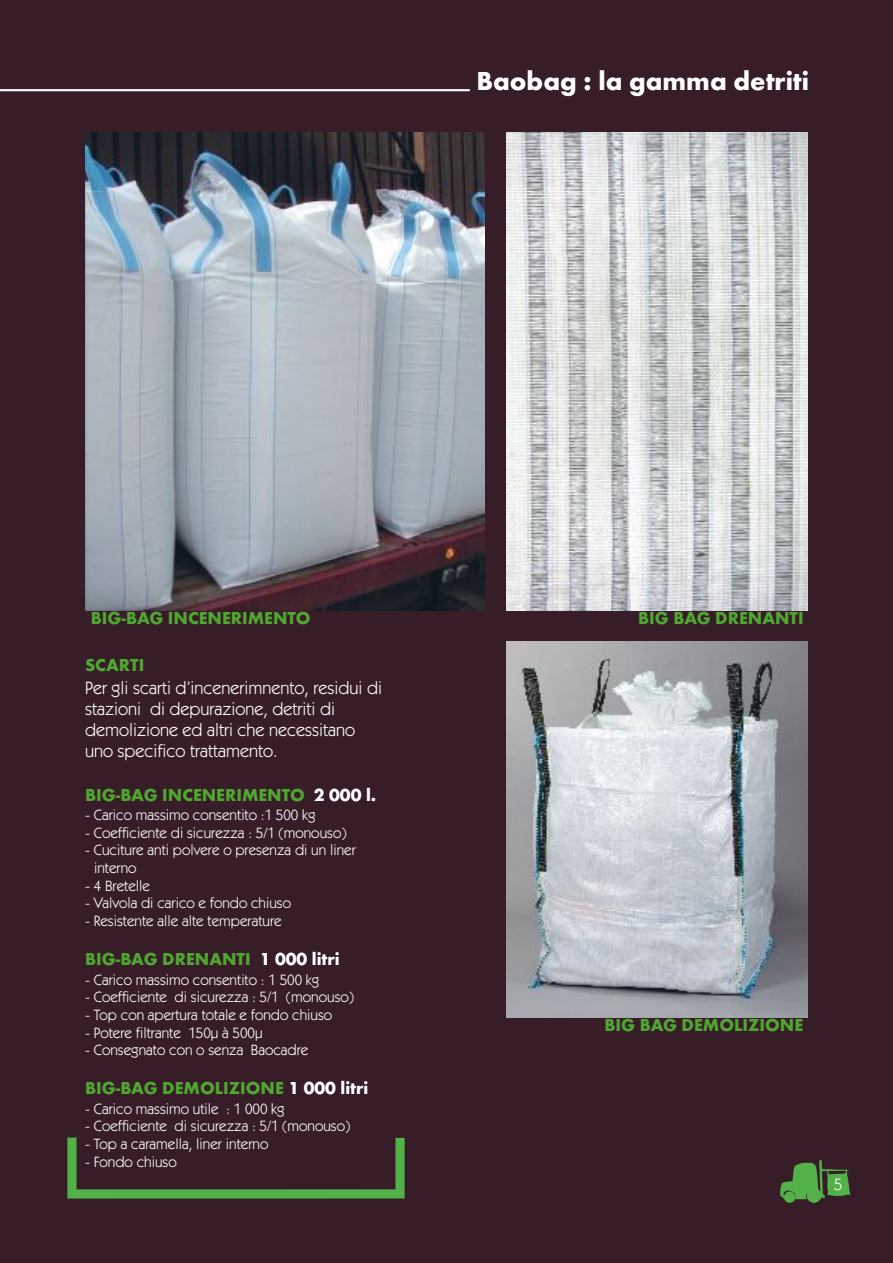
<style>
.page{position:relative;width:893px;height:1263px;background:#371d28}
.page>*{position:absolute;margin:0;border:0;box-sizing:border-box;transform-origin:0 0}
.t1{font:700 27px "Futura EFTUOP";color:#fff}
.t2{font:18px/21.1px "Itc Kabel";color:#fff}
.t3{font:700 18px "Futura EFTUOP";color:#4fa630}
.t4{font:700 18px "Futura EFTUOP";color:#fff}
.t5{font:16.5px "Itc Kabel";color:#fff}
.t6{font:15px/17.5px "Itc Kabel";color:#fff}
.s1{color:#fff}
</style>
<div class="page">
<svg style="left:780px;top:1160px;width:71px;height:39px"></svg>
<div style="left:807px;top:1188px;width:14px;height:15px;background:#53b247;border-radius:50%"></div>
<div style="left:784px;top:1191px;width:11px;height:12px;background:#53b247;border-radius:50%"></div>
<svg style="left:67px;top:1137px;width:338px;height:61px"></svg>
<img style="left:85px;top:133px;width:400px;height:477px">
<img style="left:506px;top:641px;width:302px;height:376px">
<img style="left:506px;top:133px;width:302px;height:477px">
<hr style="left:0;top:89px;width:470px;height:2px;background:#fff">
<h1 class="t1" style="left:476px;top:70px;width:334px">Baobag : la gamma detriti</h1>
<p class="t3" style="left:91px;top:611px;width:221px">BIG-BAG INCENERIMENTO</p>
<p class="t3" style="left:638px;top:611px;width:167px">BIG BAG DRENANTI</p>
<p class="t3" style="left:85px;top:658px;width:61px">SCARTI</p>
<p class="t2" style="left:85px;top:678px;width:298px">Per gli scarti d’incenerimnento, residui di stazioni di depurazione, detriti di demolizione ed altri che necessitano uno specifico trattamento.</p>
<p class="t4" style="left:314px;top:787px;width:64px">2 000 l.</p>
<p class="t6" style="left:85px;top:807px;width:232px">- Carico massimo consentito :1 500 kg</p>
<p class="t6" style="left:85px;top:825px;width:263px">- Coefficiente di sicurezza : 5/1 (monouso)</p>
<p class="t6" style="left:94px;top:843px;width:263px;text-indent:-9px">- Cuciture anti polvere o presenza di un liner interno</p>
<p class="t6" style="left:85px;top:878px;width:66px">- 4 Bretelle</p>
<p class="t6" style="left:85px;top:895px;width:208px">- Valvola di carico e fondo chiuso</p>
<p class="t6" style="left:85px;top:913px;width:198px">- Resistente alle alte temperature</p>
<p class="t4" style="left:260px;top:952px;width:82px">1 000 litri</p>
<p class="t6" style="left:85px;top:972px;width:236px">- Carico massimo consentito : 1 500 kg</p>
<p class="t6" style="left:85px;top:989px;width:270px">- Coefficiente di sicurezza : 5/1 (monouso)</p>
<p class="t6" style="left:85px;top:1007px;width:249px">- Top con apertura totale e fondo chiuso</p>
<p class="t6" style="left:85px;top:1025px;width:179px">- Potere filtrante 150µ à 500µ</p>
<p class="t6" style="left:85px;top:1042px;width:225px">- Consegnato con o senza Baocadre</p>
<p class="t3" style="left:85px;top:787px;width:221px">BIG-BAG INCENERIMENTO</p>
<p class="t3" style="left:85px;top:952px;width:167px">BIG-BAG DRENANTI</p>
<p class="t3" style="left:85px;top:1081px;width:285px">BIG-BAG DEMOLIZIONE <span class="s1">1 000 litri</span></p>
<p class="t6" style="left:85px;top:1101px;width:201px">- Carico massimo utile : 1 000 kg</p>
<p class="t6" style="left:85px;top:1118px;width:267px">- Coefficiente di sicurezza : 5/1 (monouso)</p>
<p class="t6" style="left:85px;top:1136px;width:185px">- Top a caramella, liner interno</p>
<p class="t6" style="left:85px;top:1154px;width:93px">- Fondo chiuso</p>
<p class="t3" style="left:604px;top:1018px;width:200px">BIG BAG DEMOLIZIONE</p>
<p class="t5" style="left:834px;top:1178px;width:10px">5</p>
</div>
